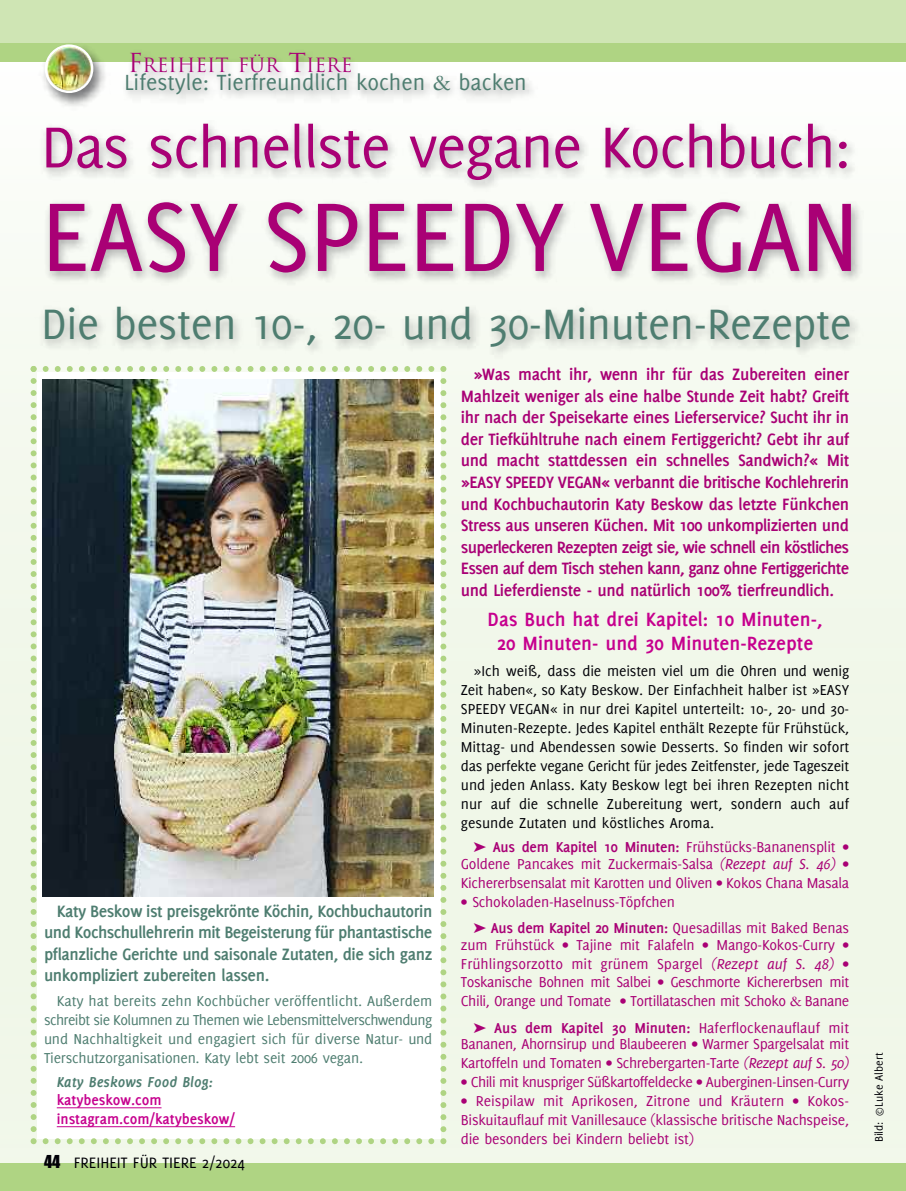
<style>
.page{position:relative;width:906px;height:1191px;background:#fff}
.page>*{position:absolute;margin:0;border:0;box-sizing:border-box;transform-origin:0 0}
.t1{font:106.5px "Delicious";letter-spacing:-.005em;color:#a90075}
.t2{font:63px "Delicious";letter-spacing:-.02em;color:#a90075}
.t3{font:46.5px "Delicious";letter-spacing:-.01em;color:#4e7d70}
.t4{font:24px "Delicious";color:#4e7d70}
.t5{font:700 21px/24px "Delicious";color:#c6008e;text-align:center}
.t6{font:19.2px "Trajan";color:#a90075}
.t7{font:700 18px/21.6px "Delicious";letter-spacing:-.02em;color:#a90075;text-align:justify}
.t8{font:700 18px/21.6px "Delicious";letter-spacing:-.025em;color:#4e7d70;text-align:justify}
.t9{font:16.5px "Delicious";color:#000006}
.t10{font:15.75px/18.9px "Delicious";letter-spacing:-.02em;color:#a90075;text-align:right}
.t11{font:15.75px/18.9px "Delicious";color:#000006;text-align:justify}
.t12{font:15.75px/18.9px "Delicious";letter-spacing:-.015em;color:#4e7d70;text-align:justify}
.t13{font:700 15.75px/18.9px "Delicious";color:#c6008e}
.t14{font:italic 700 15.75px "Delicious";color:#4e7d70}
.t15{font:12px "Delicious";color:#000006}
.s1{font-size:25.5px}
.s2{font-family:"Garamond"}
.s3{font-family:"Impact"}
.s4{font-weight:700}
.s5{font-style:italic}
</style>
<div class="page">
<div style="left:0;top:55px;width:906px;height:1135px;background:#f1f7e9"></div>
<div style="left:0;top:1163px;width:906px;height:28px;background:#afd483"></div>
<div style="left:0;top:0;width:906px;height:44px;background:#cfe5b4"></div>
<div style="left:0;top:43px;width:906px;height:18px;background:#afd483"></div>
<img style="left:7px;top:44px;width:301px;height:50px">
<img style="left:114px;top:61px;width:597px;height:33px">
<svg style="left:31px;top:400px;width:415px;height:744px"></svg>
<img style="left:43px;top:400px;width:391px;height:496px">
<hr style="left:57px;top:1107px;width:104px;height:1px;background:#c6008e">
<hr style="left:57px;top:1126px;width:178px;height:1px;background:#c6008e">
<img style="left:0;top:94px;width:906px;height:306px">
<p class="t6" style="left:128px;top:54px;width:226px"><span class="s1">F</span>REIHEIT FÜR <span class="s1">T</span>IERE</p>
<h3 class="t4" style="left:124px;top:73px;width:404px">Lifestyle: Tierfreundlich kochen <span class="s2">&amp;</span> backen</h3>
<h2 class="t2" style="left:41px;top:124px;width:811px">Das schnellste vegane Kochbuch:</h2>
<h1 class="t1" style="left:41px;top:197px;width:819px">EASY SPEEDY VEGAN</h1>
<h3 class="t3" style="left:41px;top:306px;width:812px">Die besten 10-, 20- und 30-Minuten-Rezepte</h3>
<p class="t8" style="left:44px;top:901px;width:390px;text-indent:13px">Katy Beskow ist preisgekrönte Köchin, Kochbuchautorin und Kochschullehrerin mit Begeisterung für phantastische pflanzliche Gerichte und saisonale Zutaten, die sich ganz unkompliziert zubereiten lassen.</p>
<p class="t12" style="left:44px;top:992px;width:390px;text-indent:13px">Katy hat bereits zehn Kochbücher veröffentlicht. Außerdem schreibt sie Kolumnen zu Themen wie Lebensmittelverschwendung und Nachhaltigkeit und engagiert sich für diverse Natur- und Tierschutzorganisationen. Katy lebt seit 2006 vegan.</p>
<p class="t14" style="left:57px;top:1075px;width:157px">Katy Beskows Food Blog:</p>
<p class="t13" style="left:57px;top:1091px;width:180px">katybeskow.com instagram.com/katybeskow/</p>
<p class="t9" style="left:44px;top:1156px;width:202px"><span class="s3">44</span> FREIHEIT FÜR TIERE 2/2024</p>
<p class="t7" style="left:461px;top:364px;width:390px;text-indent:13px">»Was macht ihr, wenn ihr für das Zubereiten einer Mahlzeit weniger als eine halbe Stunde Zeit habt? Greift ihr nach der Speisekarte eines Lieferservice? Sucht ihr in der Tiefkühltruhe nach einem Fertiggericht? Gebt ihr auf und macht stattdessen ein schnelles Sandwich?« Mit »EASY SPEEDY VEGAN« verbannt die britische Kochlehrerin und Kochbuchautorin Katy Beskow das letzte Fünkchen Stress aus unseren Küchen. Mit 100 unkomplizierten und superleckeren Rezepten zeigt sie, wie schnell ein köstliches Essen auf dem Tisch stehen kann, ganz ohne Fertiggerichte und Lieferdienste - und natürlich 100% tierfreundlich.</p>
<h3 class="t5" style="left:487px;top:608px;width:336px">Das Buch hat drei Kapitel: 10 Minuten-,<br>20 Minuten- und 30 Minuten-Rezepte</h3>
<p class="t11" style="left:461px;top:663px;width:390px;text-indent:13px">»Ich weiß, dass die meisten viel um die Ohren und wenig Zeit haben«, so Katy Beskow. Der Einfachheit halber ist »EASY SPEEDY VEGAN« in nur drei Kapitel unterteilt: 10-, 20- und 30- Minuten-Rezepte. Jedes Kapitel enthält Rezepte für Frühstück, Mittag- und Abendessen sowie Desserts. So finden wir sofort das perfekte vegane Gericht für jedes Zeitfenster, jede Tageszeit und jeden Anlass. Katy Beskow legt bei ihren Rezepten nicht nur auf die schnelle Zubereitung wert, sondern auch auf gesunde Zutaten und köstliches Aroma.</p>
<p class="t10" style="left:461px;top:840px;width:390px;line-height:16.8px">➤ <span class="s4">Aus dem Kapitel 10 Minuten:</span> Frühstücks-Bananensplit •<br>Goldene Pancakes mit Zuckermais-Salsa <span class="s5">(Rezept auf S. 46)</span> •</p>
<p class="t10" style="left:461px;top:874px;width:390px">Kichererbsensalat mit Karotten und Oliven • Kokos Chana Masala</p>
<p class="t10" style="left:473px;top:889px;width:377px;line-height:26.2px;text-align:left;text-indent:-13px">• Schokoladen-Haselnuss-Töpfchen<br>➤ <span class="s4">Aus dem Kapitel 20 Minuten:</span> Quesadillas mit Baked Benas</p>
<p class="t10" style="left:461px;top:936px;width:390px;text-align:justify">zum Frühstück • Tajine mit Falafeln • Mango-Kokos-Curry • Frühlingsorzotto mit grünem Spargel <span class="s5">(Rezept auf S. 48)</span> • Toskanische Bohnen mit Salbei • Geschmorte Kichererbsen mit Chili, Orange und Tomate • Tortillataschen mit Schoko <span class="s2">&amp;</span> Banane</p>
<p class="t10" style="left:461px;top:1020px;width:390px;line-height:16.5px">➤ <span class="s4">Aus dem Kapitel 30 Minuten:</span> Haferflockenauflauf mit<br>Bananen, Ahornsirup und Blaubeeren • Warmer Spargelsalat mit</p>
<p class="t10" style="left:461px;top:1054px;width:390px">Kartoffeln und Tomaten • Schrebergarten-Tarte <span class="s5">(Rezept auf S. 50)</span></p>
<p class="t10" style="left:461px;top:1073px;width:390px">• Chili mit knuspriger Süßkartoffeldecke • Auberginen-Linsen-Curry</p>
<p class="t10" style="left:461px;top:1092px;width:390px;text-align:justify">• Reispilaw mit Aprikosen, Zitrone und Kräutern • Kokos-Biskuitauflauf mit Vanillesauce (klassische britische Nachspeise, die besonders bei Kindern beliebt ist)</p>
<p class="t15" style="left:874px;top:1142px;width:91px;rotate:-90deg">Bild: ©Luke Albert</p>
</div>
